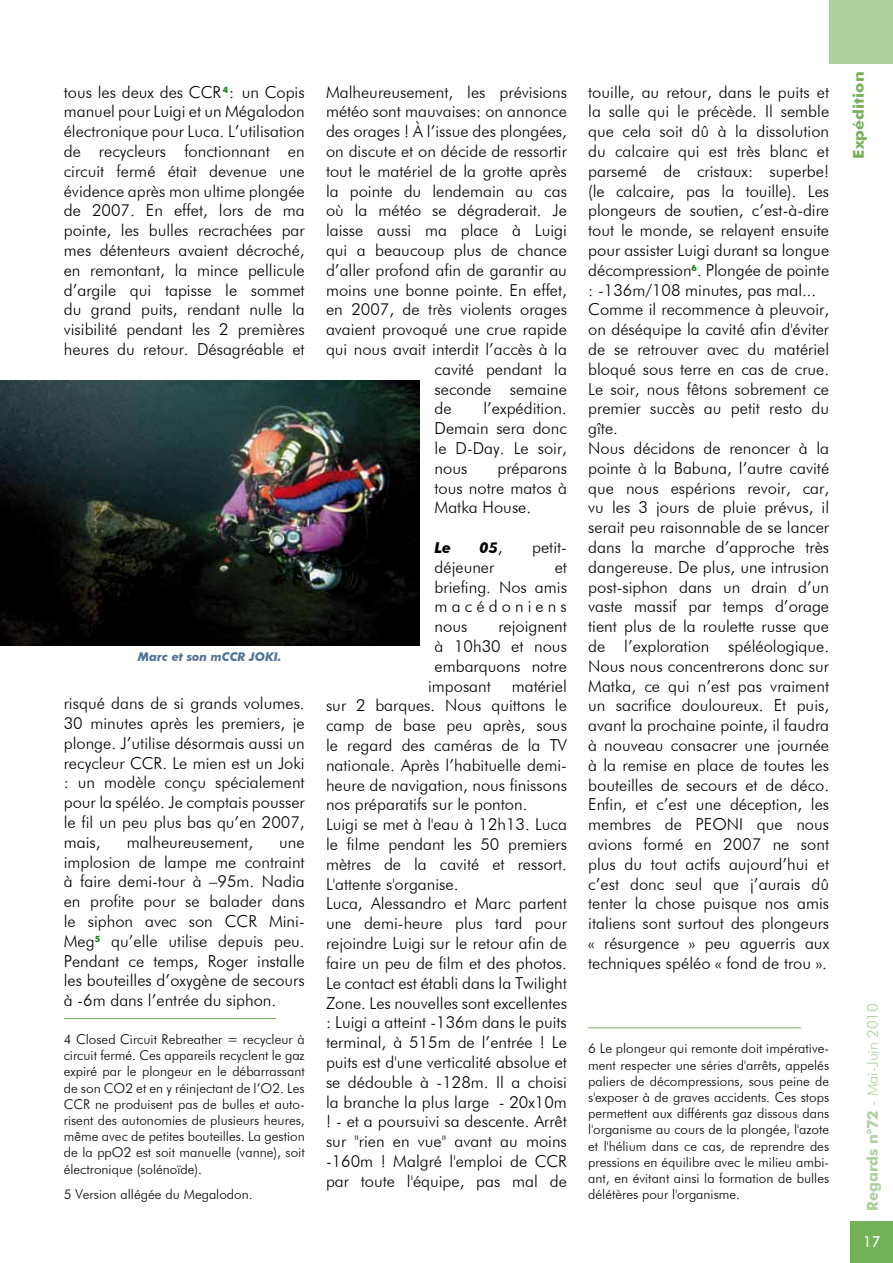
<style>
.page{position:relative;width:893px;height:1263px;background:#fff}
.page>*{position:absolute;margin:0;border:0;box-sizing:border-box;transform-origin:0 0}
.t1{font:300 16.5px/19.8px "Futura BT";color:#000;text-align:justify}
.t2{font:300 15px "Futura BT";color:#acd09b}
.t3{font:italic 700 15px "Futura BT";color:#000}
.t4{font:300 15px "Futura BT";color:#fff}
.t5{font:700 14.85px "Futura BT";color:#75b159;scale:1.11 1}
.t6{font:300 13.5px/16.2px "Futura BT";color:#000;text-align:justify}
.t7{font:italic 700 12px "Futura BT";color:#517195}
.s1{font-weight:300;font-style:normal;font-size:16.5px}
.s2{font-weight:700}
</style>
<div class="page">
<div style="left:850px;top:1221px;width:43px;height:42px;background:#75b159"></div>
<div style="left:829px;top:0;width:64px;height:64px;background:#acd09b"></div>
<hr style="left:64px;top:1018px;width:212px;height:1px;background:#75b159">
<hr style="left:588px;top:1027px;width:213px;height:1px;background:#75b159">
<img style="left:0;top:381px;width:420px;height:264px">
<p class="t1" style="left:64px;top:82px;width:242px">tous les deux des CCR <sup>4</sup>: un Copis manuel pour Luigi et un Mégalodon électronique pour Luca. L’utilisation de recycleurs fonctionnant en circuit fermé était devenue une évidence après mon ultime plongée de 2007. En effet, lors de ma pointe, les bulles recrachées par mes détenteurs avaient décroché, en remontant, la mince pellicule d’argile qui tapisse le sommet du grand puits, rendant nulle la visibilité pendant les 2 premières heures du retour. Désagréable et</p>
<p class="t7" style="left:138px;top:649px;width:145px">Marc et son mCCR JOKI.</p>
<p class="t1" style="left:64px;top:693px;width:242px">risqué dans de si grands volumes.<br>30 minutes après les premiers, je plonge. J’utilise désormais aussi un recycleur CCR. Le mien est un Joki : un modèle conçu spécialement pour la spéléo. Je comptais pousser le fil un peu plus bas qu’en 2007, mais,</p>
<p class="t1" style="left:127px;top:832px;width:128px">malheureusement,</p>
<p class="t1" style="left:64px;top:832px;width:242px;text-indent:215px">une implosion de lampe me contraint à faire demi-tour à –95m. Nadia en profite pour se balader dans le siphon avec son CCR Mini-Meg<sup>5</sup> qu’elle utilise depuis peu.<br>Pendant ce temps, Roger installe les bouteilles d’oxygène de secours à -6m dans l’entrée du siphon.</p>
<p class="t6" style="left:64px;top:1031px;width:242px">4 Closed Circuit Rebreather = recycleur à circuit fermé. Ces appareils recyclent le gaz expiré par le plongeur en le débarrassant de son CO2 et en y réinjectant de l’O2. Les CCR ne produisent pas de bulles et auto&shy;risent des autonomies de plusieurs heures, même avec de petites bouteilles. La gestion de la ppO2 est soit manuelle (vanne), soit électronique (solénoïde).</p>
<p class="t6" style="left:64px;top:1186px;width:190px">5 Version allégée du Megalodon.</p>
<p class="t1" style="left:326px;top:82px;width:242px">Malheureusement, les prévisions</p>
<p class="t1" style="left:326px;top:101px;width:242px">météo sont mauvaises: on annonce</p>
<p class="t1" style="left:326px;top:121px;width:242px">des orages ! À l’issue des plongées,</p>
<p class="t1" style="left:326px;top:141px;width:242px">on discute et on décide de ressortir</p>
<p class="t1" style="left:326px;top:161px;width:242px">tout le matériel de la grotte après</p>
<p class="t1" style="left:326px;top:181px;width:242px">la pointe du lendemain au cas</p>
<p class="t1" style="left:326px;top:200px;width:242px">où la météo se dégraderait. Je</p>
<p class="t1" style="left:326px;top:220px;width:242px">laisse aussi ma place à Luigi</p>
<p class="t1" style="left:326px;top:240px;width:242px">qui a beaucoup plus de chance</p>
<p class="t1" style="left:326px;top:260px;width:242px">d’aller profond afin de garantir au</p>
<p class="t1" style="left:326px;top:280px;width:242px">moins une bonne pointe. En effet,</p>
<p class="t1" style="left:326px;top:299px;width:242px">en 2007, de très violents orages</p>
<p class="t1" style="left:326px;top:319px;width:242px">avaient provoqué une crue rapide</p>
<p class="t1" style="left:326px;top:339px;width:242px">qui nous avait interdit l’accès à la</p>
<p class="t1" style="left:435px;top:359px;width:134px">cavité pendant la</p>
<p class="t1" style="left:435px;top:379px;width:134px">seconde semaine</p>
<p class="t1" style="left:435px;top:398px;width:19px">de</p>
<p class="t1" style="left:435px;top:398px;width:134px;text-indent:49px">l’expédition.<br>Demain sera donc le D-Day. Le soir, nous</p>
<p class="t1" style="left:435px;top:458px;width:134px;text-indent:63px">préparons tous notre matos à Matka House.</p>
<p class="t3" style="left:435px;top:539px;width:18px">Le</p>
<p class="t3" style="left:480px;top:539px;width:25px">05<span class="s1">,</span></p>
<p class="t1" style="left:532px;top:537px;width:36px">petit-</p>
<p class="t1" style="left:435px;top:557px;width:61px">déjeuner</p>
<p class="t1" style="left:435px;top:557px;width:134px;text-indent:120px">et briefing. Nos amis macédoniens nous</p>
<p class="t1" style="left:498px;top:616px;width:70px">rejoignent</p>
<p class="t1" style="left:435px;top:636px;width:134px">à 10h30 et nous</p>
<p class="t1" style="left:435px;top:656px;width:134px">embarquons notre</p>
<p class="t1" style="left:428px;top:676px;width:64px">imposant</p>
<p class="t1" style="left:326px;top:676px;width:242px;text-align:left;text-indent:186px">matériel sur 2 barques. Nous quittons le camp de base peu après, sous le regard des caméras de la TV nationale. Après l’habituelle demi&shy;heure de navigation, nous finissons nos préparatifs sur le ponton.<br>Luigi se met à l'eau à 12h13. Luca le filme pendant les 50 premiers mètres de la cavité et ressort.<br>L'attente s'organise.<br>Luca, Alessandro et Marc partent une demi-heure plus tard pour rejoindre Luigi sur le retour afin de faire un peu de film et des photos.<br>Le contact est établi dans la Twilight<br>Zone. Les nouvelles sont excellentes : Luigi a atteint -136m dans le puits terminal, à 515m de l’entrée ! Le puits est d'une verticalité absolue et se dédouble à -128m. Il a choisi la branche la plus large - 20x10m ! - et a poursuivi sa descente. Arrêt sur "rien en vue" avant au moins -160m ! Malgré l'emploi de CCR par toute l'équipe, pas mal de</p>
<p class="t1" style="left:588px;top:82px;width:242px;text-align:left">touille, au retour, dans le puits et la salle qui le précède. Il semble que cela soit dû à la dissolution du calcaire qui est très blanc et parsemé de cristaux: superbe! (le calcaire, pas la touille). Les plongeurs de soutien, c’est-à-dire tout le monde, se relayent ensuite pour assister Luigi durant sa longue décompression<sup>6</sup>. Plongée de pointe : -136m/108 minutes, pas mal...<br>Comme il recommence à pleuvoir, on déséquipe la cavité afin d'éviter de se retrouver avec du matériel bloqué sous terre en cas de crue.<br>Le soir, nous fêtons sobrement ce premier succès au petit resto du gîte.<br>Nous décidons de renoncer à la pointe à la Babuna, l’autre cavité que nous espérions revoir, car, vu les 3 jours de pluie prévus, il serait peu raisonnable de se lancer dans la marche d’approche très dangereuse. De plus, une intrusion post-siphon dans un drain d’un vaste massif par temps d’orage tient plus de la roulette russe que de l’exploration spéléologique.<br>Nous nous concentrerons donc sur<br>Matka, ce qui n’est pas vraiment un sacrifice douloureux. Et puis, avant la prochaine pointe, il faudra à nouveau consacrer une journée à la remise en place de toutes les bouteilles de secours et de déco.<br>Enfin, et c’est une déception, les membres de PEONI que nous avions formé en 2007 ne sont plus du tout actifs aujourd’hui et c’est donc seul que j’aurais dû tenter la chose puisque nos amis italiens sont surtout des plongeurs « résurgence » peu aguerris aux techniques spéléo « fond de trou ».</p>
<p class="t6" style="left:588px;top:1040px;width:242px">6 Le plongeur qui remonte doit impérative&shy;ment respecter une séries d'arrêts, appelés paliers de décompressions, sous peine de s'exposer à de graves accidents. Ces stops permettent aux différents gaz dissous dans l'organisme au cours de la plongée, l'azote et l'hélium dans ce cas, de reprendre des pressions en équilibre avec le milieu ambi&shy;ant, en évitant ainsi la formation de bulles délétères pour l'organisme.</p>
<p class="t5" style="left:849px;top:159px;width:80px;rotate:-90deg">Expédition</p>
<p class="t2" style="left:863px;top:1211px;width:209px;rotate:-90deg"><span class="s2">Regards n°72</span> - Mai-Juin 2010</p>
<p class="t4" style="left:863px;top:1232px;width:19px">17</p>
</div>
